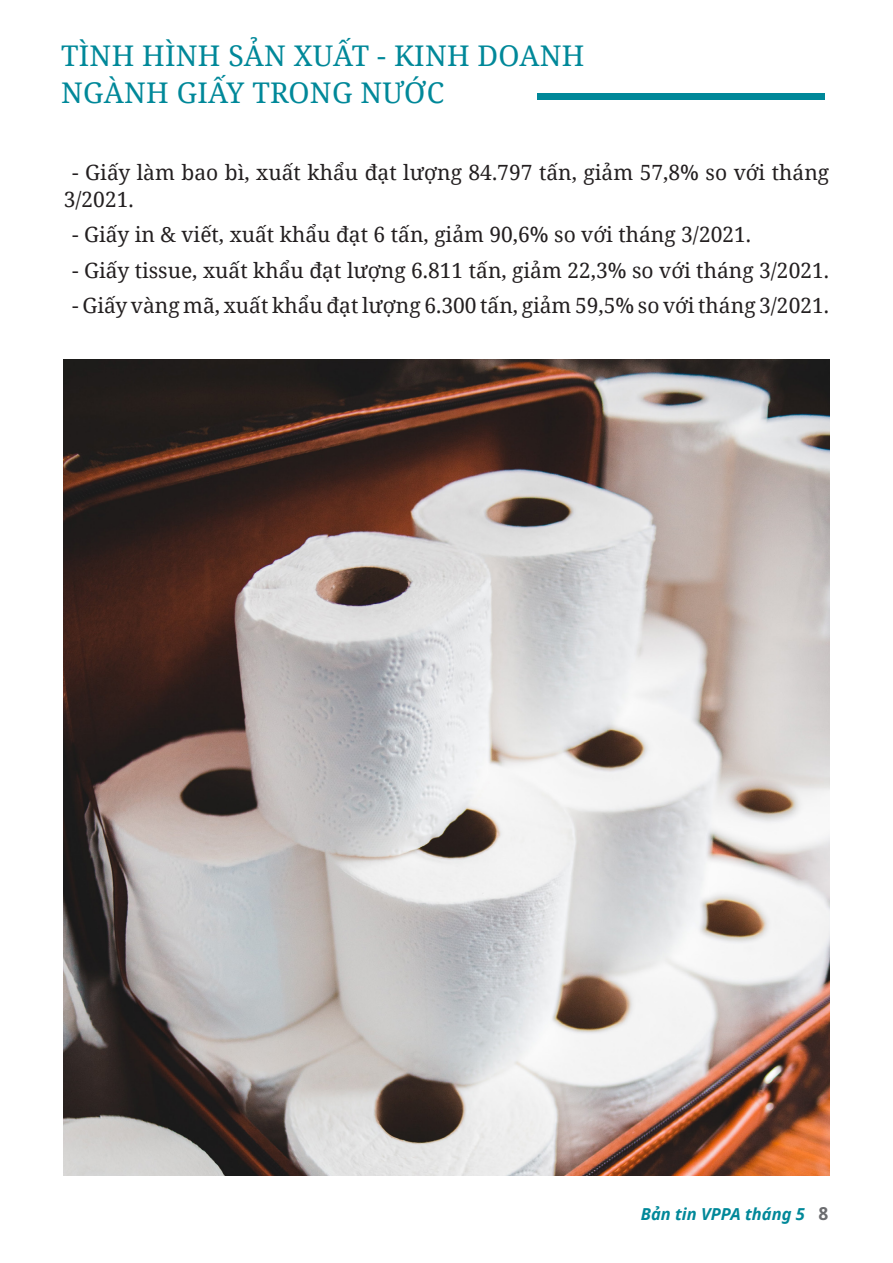
<style>
.page{position:relative;width:893px;height:1263px;background:#fff}
.page>*{position:absolute;margin:0;border:0;box-sizing:border-box;transform-origin:0 0}
.t1{font:28.5px "Noto Serif";letter-spacing:.01em;color:#089}
.t2{font:21px/27px "Noto Serif";color:#231f20}
.t3{font:italic 700 16.5px "Noto Sans";color:#089}
.s1{font-style:normal;font-size:18px;color:#6c6d70}
</style>
<div class="page">
<div style="left:537px;top:94px;width:287px;height:6px;background:#089"></div>
<img style="left:64px;top:359px;width:765px;height:817px">
<p class="t1" style="left:61px;top:36px;width:525px">TÌNH HÌNH SẢN XUẤT - KINH DOANH</p>
<p class="t1" style="left:61px;top:73px;width:385px">NGÀNH GIẤY TRONG NƯỚC</p>
<p class="t2" style="left:64px;top:158px;width:767px;text-indent:9px">- Giấy làm bao bì, xuất khẩu đạt lượng 84.797 tấn, giảm 57,8% so với tháng<br>3/2021.</p>
<p class="t2" style="left:72px;top:220px;width:680px">- Giấy in &amp; viết, xuất khẩu đạt 6 tấn, giảm 90,6% so với tháng 3/2021.</p>
<p class="t2" style="left:72px;top:256px;width:758px">- Giấy tissue, xuất khẩu đạt lượng 6.811 tấn, giảm 22,3% so với tháng 3/2021.</p>
<p class="t2" style="left:72px;top:291px;width:758px">- Giấy vàng mã, xuất khẩu đạt lượng 6.300 tấn, giảm 59,5% so với tháng 3/2021.</p>
<p class="t3" style="left:641px;top:1202px;width:189px">Bản tin VPPA tháng 5 <span class="s1">8</span></p>
</div>
